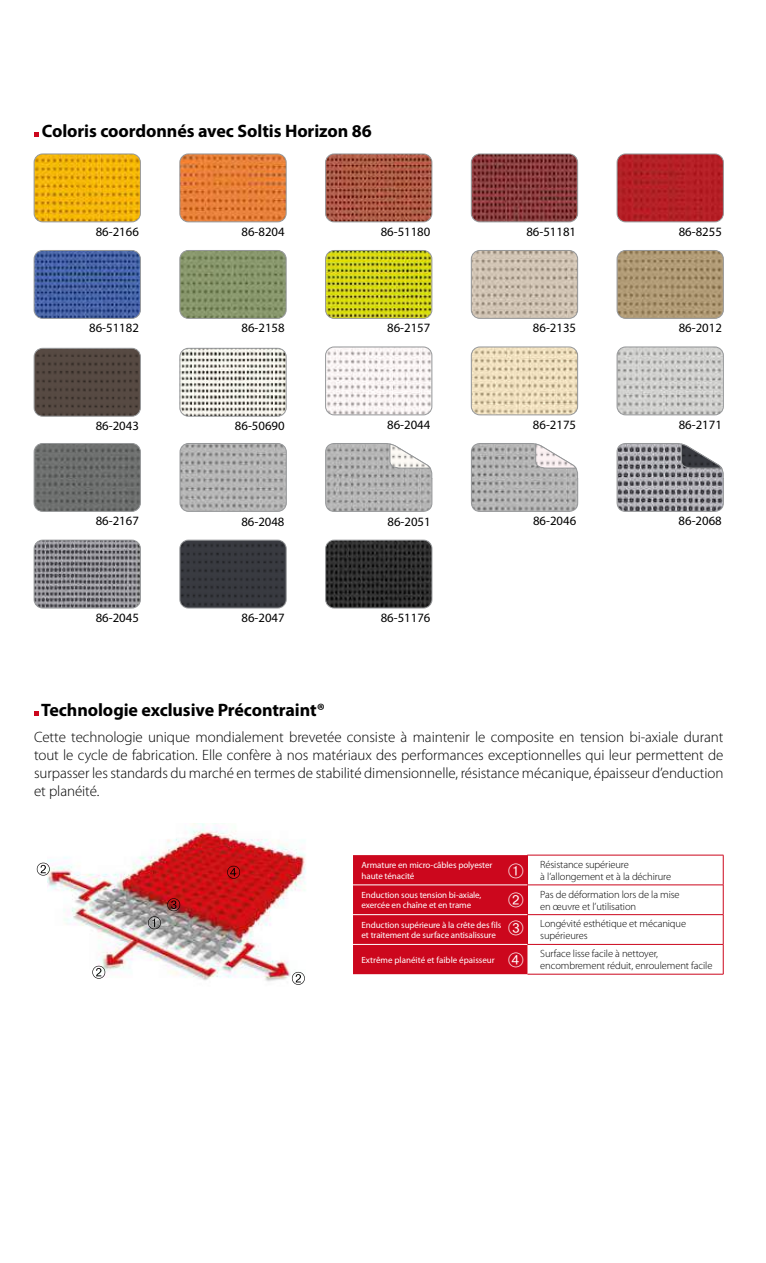
<style>
.page{position:relative;width:766px;height:1263px;background:#fff}
.page>*{position:absolute;margin:0;border:0;box-sizing:border-box;transform-origin:0 0}
.t1{font:20.7px/28.7px "Zapf Dingbats ITC";color:#fff;text-align:justify}
.t2{font:700 18px "Myriad Pro";letter-spacing:-.005em;color:#000}
.t3{font:300 15px/18px "Myriad Pro";letter-spacing:-.005em;color:#000;text-align:justify}
.t4{font:12.75px "Myriad Pro";color:#000}
.t5{font:300 10.5px/12px "Myriad Pro";letter-spacing:-.01em;color:#000}
.t6{font:9px/10.5px "Myriad Pro";letter-spacing:-.01em;color:#fff}
</style>
<div class="page">
<img style="left:47px;top:823px;width:259px;height:159px">
<svg style="left:148px;top:916px;width:13px;height:13px"></svg>
<svg style="left:167px;top:898px;width:13px;height:13px"></svg>
<svg style="left:292px;top:972px;width:13px;height:13px"></svg>
<svg style="left:92px;top:966px;width:13px;height:13px"></svg>
<svg style="left:37px;top:863px;width:13px;height:12px"></svg>
<svg style="left:227px;top:866px;width:13px;height:13px"></svg>
<img style="left:34px;top:540px;width:106px;height:68px">
<div style="left:34px;top:540px;width:106px;height:68px;border:1px solid #959799;border-radius:9px"></div>
<img style="left:180px;top:540px;width:106px;height:68px">
<div style="left:180px;top:540px;width:106px;height:68px;border:1px solid #959799;border-radius:9px"></div>
<img style="left:325px;top:540px;width:107px;height:68px">
<div style="left:325px;top:540px;width:107px;height:68px;border:1px solid #959799;border-radius:9px"></div>
<img style="left:34px;top:154px;width:106px;height:68px">
<div style="left:34px;top:154px;width:106px;height:68px;border:1px solid #959799;border-radius:9px"></div>
<img style="left:180px;top:154px;width:106px;height:68px">
<div style="left:180px;top:154px;width:106px;height:68px;border:1px solid #959799;border-radius:9px"></div>
<img style="left:325px;top:154px;width:107px;height:68px">
<div style="left:325px;top:154px;width:107px;height:68px;border:1px solid #959799;border-radius:9px"></div>
<img style="left:471px;top:154px;width:106px;height:68px">
<div style="left:471px;top:154px;width:106px;height:68px;border:1px solid #959799;border-radius:9px"></div>
<img style="left:618px;top:154px;width:105px;height:68px">
<div style="left:616px;top:154px;width:107px;height:68px;border:1px solid #959799;border-radius:9px"></div>
<img style="left:180px;top:250px;width:106px;height:68px">
<div style="left:180px;top:250px;width:106px;height:68px;border:1px solid #959799;border-radius:9px"></div>
<img style="left:34px;top:250px;width:106px;height:68px">
<div style="left:34px;top:250px;width:106px;height:68px;border:1px solid #959799;border-radius:9px"></div>
<img style="left:617px;top:250px;width:106px;height:68px">
<div style="left:616px;top:250px;width:107px;height:68px;border:1px solid #959799;border-radius:9px"></div>
<img style="left:471px;top:250px;width:106px;height:68px">
<div style="left:471px;top:250px;width:106px;height:68px;border:1px solid #959799;border-radius:9px"></div>
<img style="left:325px;top:250px;width:107px;height:68px">
<div style="left:325px;top:250px;width:107px;height:68px;border:1px solid #959799;border-radius:9px"></div>
<img style="left:618px;top:347px;width:105px;height:68px">
<div style="left:616px;top:347px;width:107px;height:68px;border:1px solid #959799;border-radius:9px"></div>
<img style="left:471px;top:347px;width:106px;height:68px">
<div style="left:471px;top:347px;width:106px;height:68px;border:1px solid #959799;border-radius:9px"></div>
<img style="left:325px;top:347px;width:107px;height:68px">
<div style="left:325px;top:347px;width:107px;height:68px;border:1px solid #959799;border-radius:9px"></div>
<img style="left:34px;top:348px;width:106px;height:68px">
<div style="left:34px;top:348px;width:106px;height:68px;border:1px solid #959799;border-radius:9px"></div>
<img style="left:180px;top:348px;width:106px;height:68px">
<div style="left:180px;top:348px;width:106px;height:68px;border:1px solid #959799;border-radius:9px"></div>
<img style="left:34px;top:443px;width:106px;height:68px">
<div style="left:34px;top:443px;width:106px;height:68px;border:1px solid #959799;border-radius:9px"></div>
<img style="left:180px;top:443px;width:106px;height:68px">
<div style="left:180px;top:443px;width:106px;height:68px;border:1px solid #959799;border-radius:9px"></div>
<svg style="left:325px;top:443px;width:107px;height:68px;background:#b7b7b7"></svg>
<svg style="left:471px;top:443px;width:106px;height:68px;background:#b6b5b5"></svg>
<svg style="left:616px;top:443px;width:107px;height:68px;background:#929297"></svg>
<svg style="left:34px;top:711px;width:4px;height:5px"></svg>
<hr style="left:722px;top:944px;width:1px;height:30px;background:#cc071d">
<hr style="left:527px;top:974px;width:196px;height:1px;background:#cc071d">
<hr style="left:527px;top:855px;width:196px;height:1px;background:#cc071d">
<hr style="left:722px;top:855px;width:1px;height:30px;background:#cc071d">
<hr style="left:527px;top:885px;width:196px;height:1px;background:#cc071d">
<hr style="left:527px;top:914px;width:196px;height:1px;background:#cc071d">
<div style="left:353px;top:855px;width:175px;height:119px;background:#cc071d"></div>
<svg style="left:722px;top:885px;width:1px;height:59px"></svg>
<hr style="left:527px;top:944px;width:196px;height:1px;background:#cc071d">
<hr style="left:353px;top:884px;width:174px;height:1px;background:#fff">
<hr style="left:353px;top:914px;width:174px;height:1px;background:#fff">
<hr style="left:353px;top:944px;width:174px;height:1px;background:#fff">
<svg style="left:34px;top:133px;width:4px;height:4px"></svg>
<p class="t2" style="left:42px;top:119px;width:331px">Coloris coordonnés avec Soltis Horizon 86</p>
<p class="t4" style="left:96px;top:224px;width:45px">86-2166</p>
<p class="t4" style="left:241px;top:224px;width:45px">86-8204</p>
<p class="t4" style="left:380px;top:224px;width:51px">86-51180</p>
<p class="t4" style="left:526px;top:224px;width:51px">86-51181</p>
<p class="t4" style="left:678px;top:224px;width:45px">86-8255</p>
<p class="t4" style="left:89px;top:320px;width:51px">86-51182</p>
<p class="t4" style="left:241px;top:320px;width:45px">86-2158</p>
<p class="t4" style="left:387px;top:320px;width:45px">86-2157</p>
<p class="t4" style="left:533px;top:320px;width:45px">86-2135</p>
<p class="t4" style="left:678px;top:320px;width:45px">86-2012</p>
<p class="t4" style="left:96px;top:418px;width:45px">86-2043</p>
<p class="t4" style="left:235px;top:418px;width:51px">86-50690</p>
<p class="t4" style="left:387px;top:417px;width:45px">86-2044</p>
<p class="t4" style="left:533px;top:417px;width:45px">86-2175</p>
<p class="t4" style="left:678px;top:417px;width:45px">86-2171</p>
<p class="t4" style="left:96px;top:513px;width:45px">86-2167</p>
<p class="t4" style="left:241px;top:513px;width:45px">86-2048</p>
<p class="t4" style="left:387px;top:513px;width:45px">86-2051</p>
<p class="t4" style="left:533px;top:513px;width:45px">86-2046</p>
<p class="t4" style="left:678px;top:513px;width:45px">86-2068</p>
<p class="t4" style="left:96px;top:610px;width:45px">86-2045</p>
<p class="t4" style="left:241px;top:610px;width:45px">86-2047</p>
<p class="t4" style="left:380px;top:610px;width:51px">86-51176</p>
<p class="t2" style="left:41px;top:698px;width:285px">Technologie exclusive Précontraint®</p>
<p class="t3" style="left:34px;top:728px;width:690px">Cette technologie unique mondialement brevetée consiste à maintenir le composite en tension bi-axiale durant tout le cycle de fabrication. Elle confère à nos matériaux des performances exceptionnelles qui leur permettent de surpasser les standards du marché en termes de stabilité dimensionnelle, résistance mécanique, épaisseur d’enduction et planéité.</p>
<p class="t6" style="left:361px;top:860px;width:132px">Armature en micro-câbles polyester haute ténacité</p>
<p class="t5" style="left:540px;top:859px;width:132px">Résistance supérieure<br>à l’allongement et à la déchirure</p>
<p class="t6" style="left:361px;top:889px;width:121px">Enduction sous tension bi-axiale, exercée en chaîne et en trame</p>
<p class="t5" style="left:540px;top:888px;width:141px">Pas de déformation lors de la mise en œuvre et l’utilisation</p>
<p class="t6" style="left:361px;top:919px;width:141px">Enduction supérieure à la crête des fils et traitement de surface antisalissure</p>
<p class="t5" style="left:540px;top:918px;width:147px">Longévité esthétique et mécanique supérieures</p>
<p class="t6" style="left:361px;top:954px;width:135px">Extrême planéité et faible épaisseur</p>
<p class="t5" style="left:508px;top:948px;width:206px;text-indent:32px">Surface lisse facile à nettoyer,<br><sup>➃</sup> encombrement réduit, enroulement facile</p>
<h1 class="t1" style="left:508px;top:856px;width:18px">➀<br>➁<br>➂</h1>
</div>
